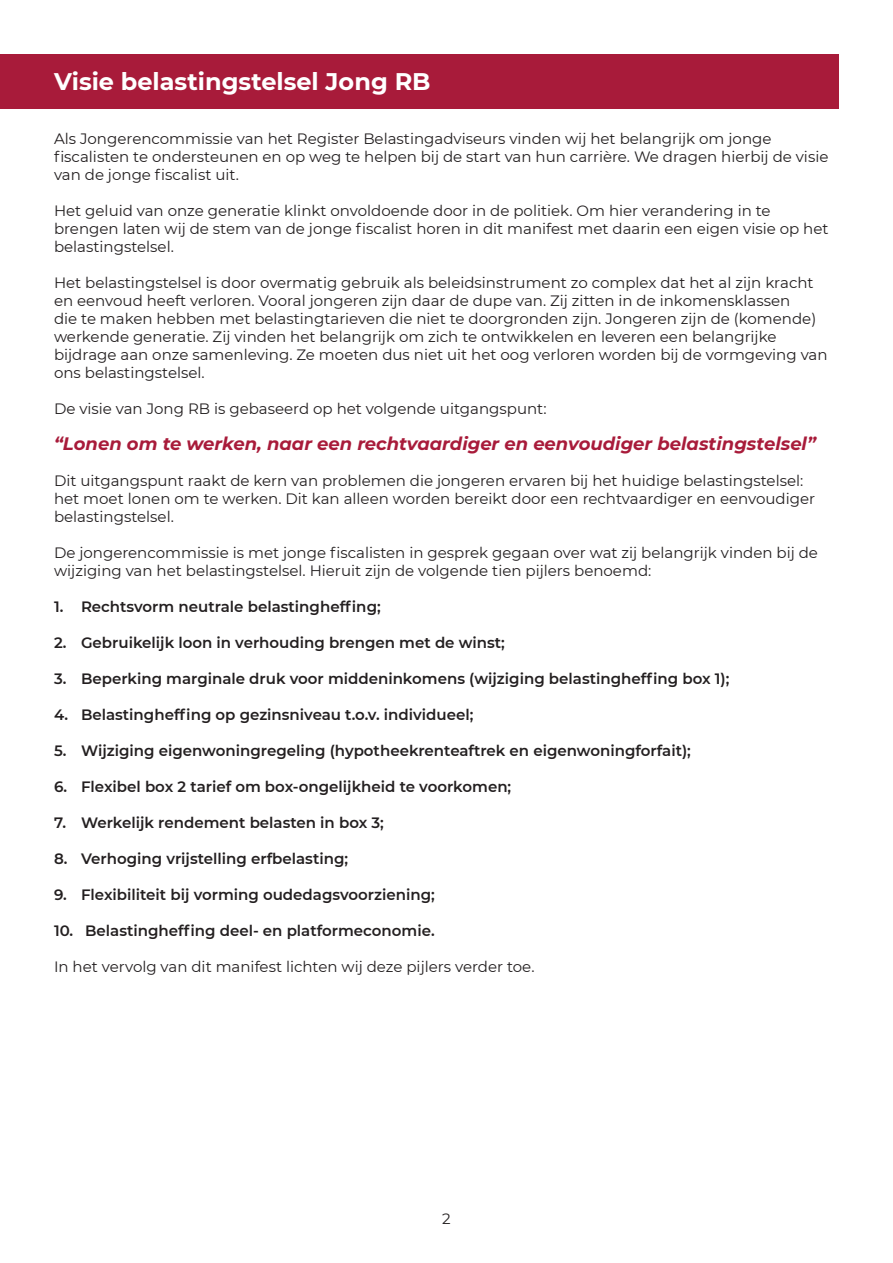
<style>
.page{position:relative;width:893px;height:1263px;background:#fff}
.page>*{position:absolute;margin:0;border:0;box-sizing:border-box;transform-origin:0 0}
.Titels{font:700 24px "Montserrat";color:#fff}
.Tussenkoppen{font:italic 700 18px "Montserrat";color:#a81b3a}
.t1{font:15px/18px "Montserrat";color:#231f20}
.t2{font:600 15px "Montserrat";color:#231f20}
</style>
<div class="page">
<div style="left:0;top:54px;width:839px;height:54px;background:#a81b3a"></div>
<p class="Titels" style="left:54px;top:64px;width:378px">Visie belastingstelsel Jong RB</p>
<p class="t1" style="left:54px;top:129px;width:776px">Als Jongerencommissie van het Register Belastingadviseurs vinden wij het belangrijk om jonge fiscalisten te ondersteunen en op weg te helpen bij de start van hun carrière. We dragen hierbij de visie van de jonge fiscalist uit.</p>
<p class="t1" style="left:54px;top:201px;width:776px">Het geluid van onze generatie klinkt onvoldoende door in de politiek. Om hier verandering in te brengen laten wij de stem van de jonge fiscalist horen in dit manifest met daarin een eigen visie op het belastingstelsel.</p>
<p class="t1" style="left:54px;top:273px;width:775px">Het belastingstelsel is door overmatig gebruik als beleidsinstrument zo complex dat het al zijn kracht en eenvoud heeft verloren. Vooral jongeren zijn daar de dupe van. Zij zitten in de inkomensklassen<br>die te maken hebben met belastingtarieven die niet te doorgronden zijn. Jongeren zijn de (komende) werkende generatie. Zij vinden het belangrijk om zich te ontwikkelen en leveren een belangrijke bijdrage aan onze samenleving. Ze moeten dus niet uit het oog verloren worden bij de vormgeving van ons belastingstelsel.</p>
<p class="t1" style="left:54px;top:399px;width:494px">De visie van Jong RB is gebaseerd op het volgende uitgangspunt:</p>
<p class="Tussenkoppen" style="left:54px;top:431px;width:763px">“Lonen om te werken, naar een rechtvaardiger en eenvoudiger belastingstelsel”</p>
<p class="t1" style="left:54px;top:471px;width:763px">Dit uitgangspunt raakt de kern van problemen die jongeren ervaren bij het huidige belastingstelsel: het moet lonen om te werken. Dit kan alleen worden bereikt door een rechtvaardiger en eenvoudiger belastingstelsel.</p>
<p class="t1" style="left:54px;top:543px;width:765px">De jongerencommissie is met jonge fiscalisten in gesprek gegaan over wat zij belangrijk vinden bij de wijziging van het belastingstelsel. Hieruit zijn de volgende tien pijlers benoemd:</p>
<p class="t2" style="left:54px;top:596px;width:328px">1. Rechtsvorm neutrale belastingheffing;</p>
<p class="t2" style="left:54px;top:632px;width:452px">2. Gebruikelijk loon in verhouding brengen met de winst;</p>
<p class="t2" style="left:54px;top:668px;width:677px">3. Beperking marginale druk voor middeninkomens (wijziging belastingheffing box 1);</p>
<p class="t2" style="left:54px;top:704px;width:421px">4. Belastingheffing op gezinsniveau t.o.v. individueel;</p>
<p class="t2" style="left:54px;top:740px;width:638px">5. Wijziging eigenwoningregeling (hypotheekrenteaftrek en eigenwoningforfait);</p>
<p class="t2" style="left:54px;top:776px;width:459px">6. Flexibel box 2 tarief om box-ongelijkheid te voorkomen;</p>
<p class="t2" style="left:54px;top:812px;width:331px">7. Werkelijk rendement belasten in box 3;</p>
<p class="t2" style="left:54px;top:848px;width:296px">8. Verhoging vrijstelling erfbelasting;</p>
<p class="t2" style="left:54px;top:884px;width:382px">9. Flexibiliteit bij vorming oudedagsvoorziening;</p>
<p class="t2" style="left:54px;top:920px;width:382px">10. Belastingheffing deel- en platformeconomie.</p>
<p class="t1" style="left:54px;top:957px;width:482px">In het vervolg van dit manifest lichten wij deze pijlers verder toe.</p>
<p class="t1" style="left:442px;top:1209px;width:10px">2</p>
</div>
